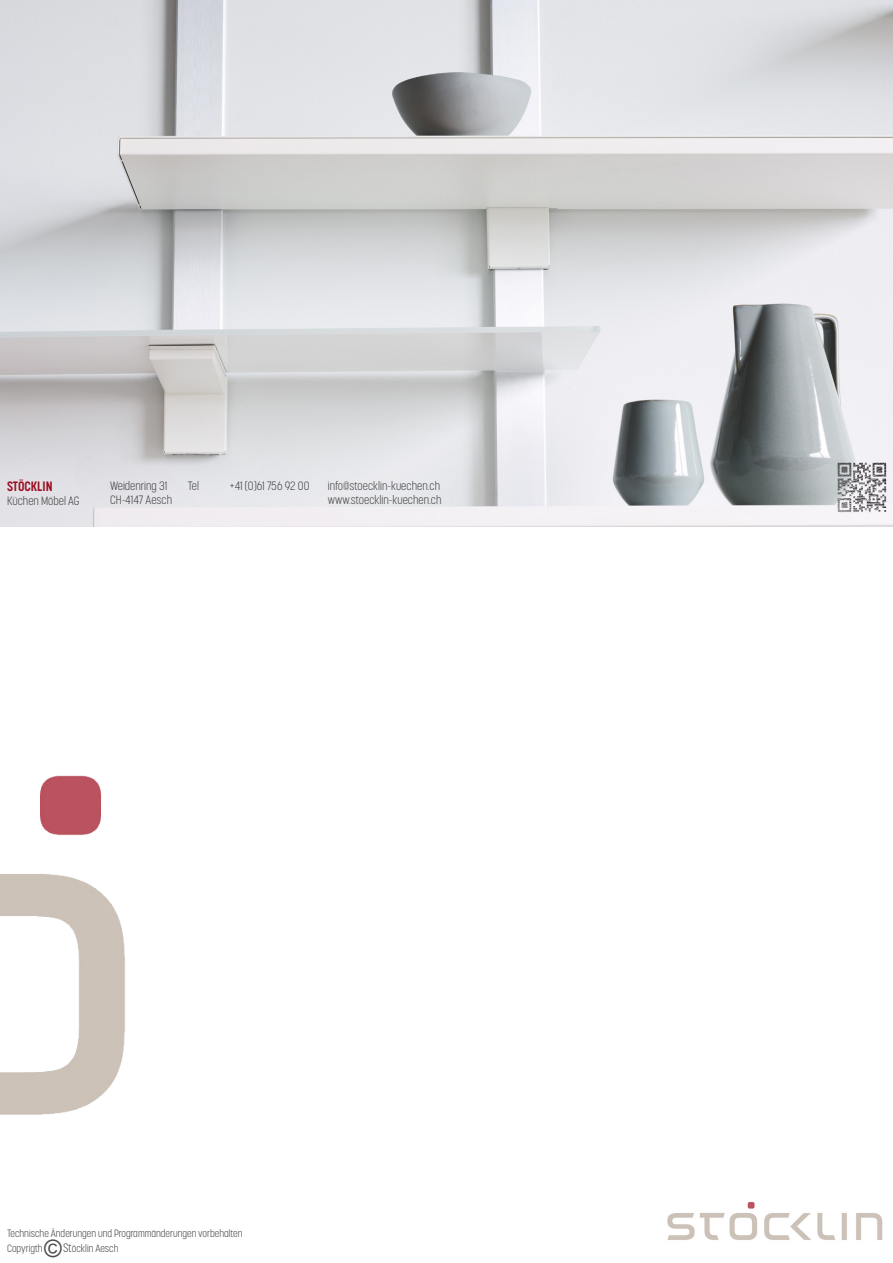
<style>
.page{position:relative;width:893px;height:1263px;background:#fff}
.page>*{position:absolute;margin:0;border:0;box-sizing:border-box;transform-origin:0 0}
.t1{font:700 13.5px "Korolev Condensed";color:#9a0c1e}
.t2{font:300 12px/14.4px "Korolev Condensed";color:#3e3e3f}
.t3{font:300 10.5px "Korolev Condensed";color:#3e3e3f}
.s1{font-family:"Arial";font-weight:400;font-size:24px;color:#4b4c4d}
.s2{font-size:12px}
</style>
<div class="page">
<img style="left:0;top:0;width:893px;height:526px">
<img style="left:837px;top:463px;width:49px;height:49px">
<img style="left:667px;top:1201px;width:216px;height:39px">
<img style="left:0;top:775px;width:125px;height:340px">
<p class="t1" style="left:7px;top:478px;width:47px">STÖCKLIN</p>
<p class="t2" style="left:7px;top:494px;width:74px">Küchen Möbel AG</p>
<p class="t2" style="left:110px;top:478px;width:64px">Weidenring 31<br>CH-4147 Aesch</p>
<p class="t2" style="left:188px;top:478px;width:13px">Tel</p>
<p class="t2" style="left:230px;top:478px;width:81px">+41 (0)61 756 92 00</p>
<p class="t2" style="left:328px;top:478px;width:115px">info@stoecklin-kuechen.ch www.stoecklin-kuechen.ch</p>
<p class="t3" style="left:7px;top:1227px;width:237px">Technische Änderungen und Programmänderungen vorbehalten</p>
<p class="t3" style="left:7px;top:1242px;width:113px">Copyrigth<span class="s1">©</span> <span class="s2">St</span>öcklin Aesch</p>
</div>
